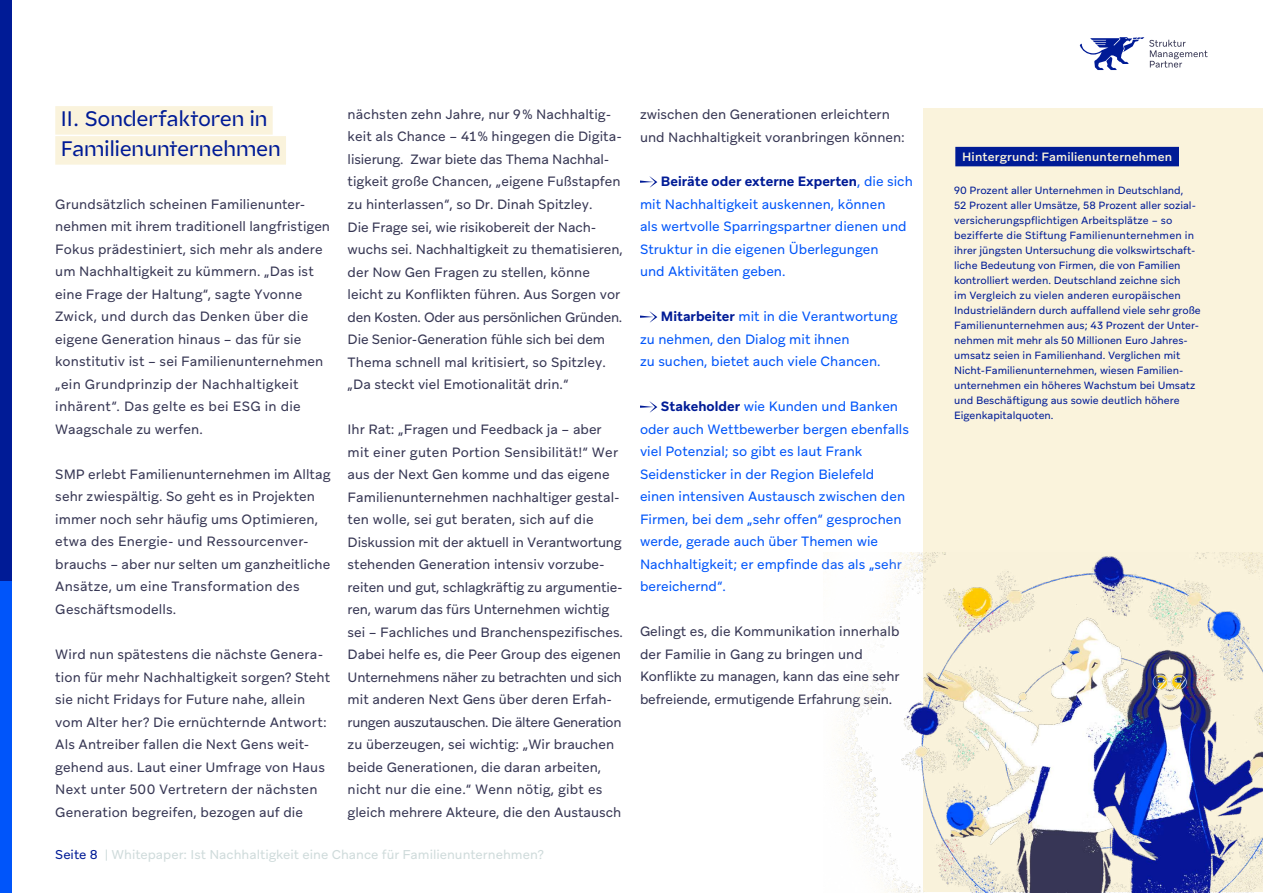
<style>
.page{position:relative;width:1263px;height:893px;background:#fff}
.page>*{position:absolute;margin:0;border:0;box-sizing:border-box;transform-origin:0 0}
.t1{font:21px/30px "Glance Sans";letter-spacing:-.025em;color:#001b96}
.t2{font:13.5px/22.5px "Aribau Grotesk";color:#373754}
.t3{font:13.5px/22.5px "Aribau Grotesk";color:#0055fa}
.t4{font:12.75px "Aribau Grotesk";color:#cfdbdb}
.t5{font:500 12px "Aribau Grotesk";letter-spacing:.01em;color:#faf3dc}
.t6{font:10.5px/15px "Aribau Grotesk";color:#001b96}
.s1{color:#001b96}
.s2{font-weight:700;color:#001b96}
</style>
<div class="page">
<div style="left:0;top:699px;width:12px;height:194px;background:#0055fa"></div>
<div style="left:0;top:506px;width:12px;height:193px;background:#0055fa"></div>
<div style="left:0;top:387px;width:12px;height:193px;background:#001b96"></div>
<div style="left:0;top:193px;width:12px;height:194px;background:#001b96"></div>
<div style="left:0;top:0;width:12px;height:193px;background:#001b96"></div>
<div style="left:924px;top:108px;width:339px;height:783px;background:#faf3dc"></div>
<div style="left:55px;top:106px;width:218px;height:29px;background:#faf3dc"></div>
<div style="left:55px;top:136px;width:231px;height:29px;background:#faf3dc"></div>
<svg style="left:640px;top:176px;width:17px;height:11px"></svg>
<svg style="left:640px;top:311px;width:17px;height:11px"></svg>
<svg style="left:640px;top:401px;width:17px;height:11px"></svg>
<img style="left:841px;top:553px;width:422px;height:340px">
<div style="left:955px;top:147px;width:224px;height:19px;background:#001b96"></div>
<svg style="left:1080px;top:37px;width:128px;height:33px"></svg>
<h1 class="t1" style="left:61px;top:104px;width:222px">II. Sonderfaktoren in<br>Familienunternehmen</h1>
<p class="t2" style="left:55px;top:193px;width:276px">Grundsätzlich scheinen Familienunter&shy;nehmen mit ihrem traditionell langfristigen Fokus prädestiniert, sich mehr als andere um Nachhaltigkeit zu kümmern. „Das ist eine Frage der Haltung“, sagte Yvonne Zwick, und durch das Denken über die eigene Generation hinaus – das für sie konstitutiv ist – sei Familienunternehmen „ein Grundprinzip der Nachhaltigkeit inhärent“. Das gelte es bei ESG in die Waagschale zu werfen.</p>
<p class="t2" style="left:55px;top:463px;width:277px">SMP erlebt Familienunternehmen im Alltag sehr zwiespältig. So geht es in Projekten immer noch sehr häufig ums Optimieren, etwa des Energie- und Ressourcenver&shy;brauchs – aber nur selten um ganzheitliche Ansätze, um eine Transformation des Geschäftsmodells.</p>
<p class="t2" style="left:55px;top:643px;width:276px">Wird nun spätestens die nächste Genera&shy;tion für mehr Nachhaltigkeit sorgen? Steht sie nicht Fridays for Future nahe, allein vom Alter her? Die ernüchternde Antwort:<br>Als Antreiber fallen die Next Gens weit&shy;gehend aus. Laut einer Umfrage von Haus Next unter 500 Vertretern der nächsten Generation begreifen, bezogen auf die</p>
<p class="t2" style="left:348px;top:103px;width:277px">nächsten zehn Jahre, nur 9% Nachhaltig&shy;keit als Chance – 41% hingegen die Digita&shy;lisierung. Zwar biete das Thema Nachhal&shy;tigkeit große Chancen, „eigene Fußstapfen zu hinterlassen“, so Dr. Dinah Spitzley.<br>Die Frage sei, wie risikobereit der Nach&shy;wuchs sei. Nachhaltigkeit zu thematisieren, der Now Gen Fragen zu stellen, könne leicht zu Konflikten führen. Aus Sorgen vor den Kosten. Oder aus persönlichen Gründen.<br>Die Senior-Generation fühle sich bei dem Thema schnell mal kritisiert, so Spitzley. „Da steckt viel Emotionalität drin.“</p>
<p class="t2" style="left:348px;top:418px;width:277px">Ihr Rat: „Fragen und Feedback ja – aber mit einer guten Portion Sensibilität!“ Wer aus der Next Gen komme und das eigene Familienunternehmen nachhaltiger gestal&shy;ten wolle, sei gut beraten, sich auf die Diskussion mit der aktuell in Verantwortung stehenden Generation intensiv vorzube&shy;reiten und gut, schlagkräftig zu argumentie&shy;ren, warum das fürs Unternehmen wichtig sei – Fachliches und Branchenspezifisches.<br>Dabei helfe es, die Peer Group des eigenen Unternehmens näher zu betrachten und sich mit anderen Next Gens über deren Erfah&shy;rungen auszutauschen. Die ältere Generation zu überzeugen, sei wichtig: „Wir brauchen beide Generationen, die daran arbeiten, nicht nur die eine.“ Wenn nötig, gibt es gleich mehrere Akteure, die den Austausch</p>
<p class="t4" style="left:55px;top:846px;width:490px"><span class="s1">Seite 8</span> | Whitepaper: Ist Nachhaltigkeit eine Chance für Familienunternehmen?</p>
<p class="t2" style="left:640px;top:103px;width:266px">zwischen den Generationen erleichtern und Nachhaltigkeit voranbringen können:</p>
<p class="t3" style="left:640px;top:170px;width:274px;text-indent:21px"><span class="s2">Beiräte oder externe Experten</span>, die sich mit Nachhaltigkeit auskennen, können<br>als wertvolle Sparringspartner dienen und Struktur in die eigenen Überlegungen<br>und Aktivitäten geben.</p>
<p class="t3" style="left:640px;top:305px;width:259px;text-indent:21px"><span class="s2">Mitarbeiter</span> mit in die Verantwortung zu nehmen, den Dialog mit ihnen<br>zu suchen, bietet auch viele Chancen.</p>
<p class="t3" style="left:640px;top:395px;width:271px;text-indent:21px"><span class="s2">Stakeholder</span> wie Kunden und Banken oder auch Wettbewerber bergen ebenfalls viel Potenzial; so gibt es laut Frank Seidensticker in der Region Bielefeld einen intensiven Austausch zwischen den Firmen, bei dem „sehr offen“ gesprochen werde, gerade auch über Themen wie Nachhaltigkeit; er empfinde das als „sehr bereichernd“.</p>
<p class="t2" style="left:640px;top:620px;width:261px">Gelingt es, die Kommunikation innerhalb der Familie in Gang zu bringen und Konflikte zu managen, kann das eine sehr befreiende, ermutigende Erfahrung sein.</p>
<p class="t5" style="left:962px;top:149px;width:212px">Hintergrund: Familienunternehmen</p>
<p class="t6" style="left:954px;top:182px;width:248px">90 Prozent aller Unternehmen in Deutschland,<br>52 Prozent aller Umsätze, 58 Prozent aller sozial&shy;versicherungspflichtigen Arbeitsplätze – so bezifferte die Stiftung Familienunternehmen in ihrer jüngsten Untersuchung die volkswirtschaft&shy;liche Bedeutung von Firmen, die von Familien kontrolliert werden. Deutschland zeichne sich<br>im Vergleich zu vielen anderen europäischen Industrieländern durch auffallend viele sehr große Familienunternehmen aus; 43 Prozent der Unter&shy;nehmen mit mehr als 50 Millionen Euro Jahres&shy;umsatz seien in Familienhand. Verglichen mit Nicht-Familienunternehmen, wiesen Familien&shy;unternehmen ein höheres Wachstum bei Umsatz und Beschäftigung aus sowie deutlich höhere Eigenkapitalquoten.</p>
</div>
